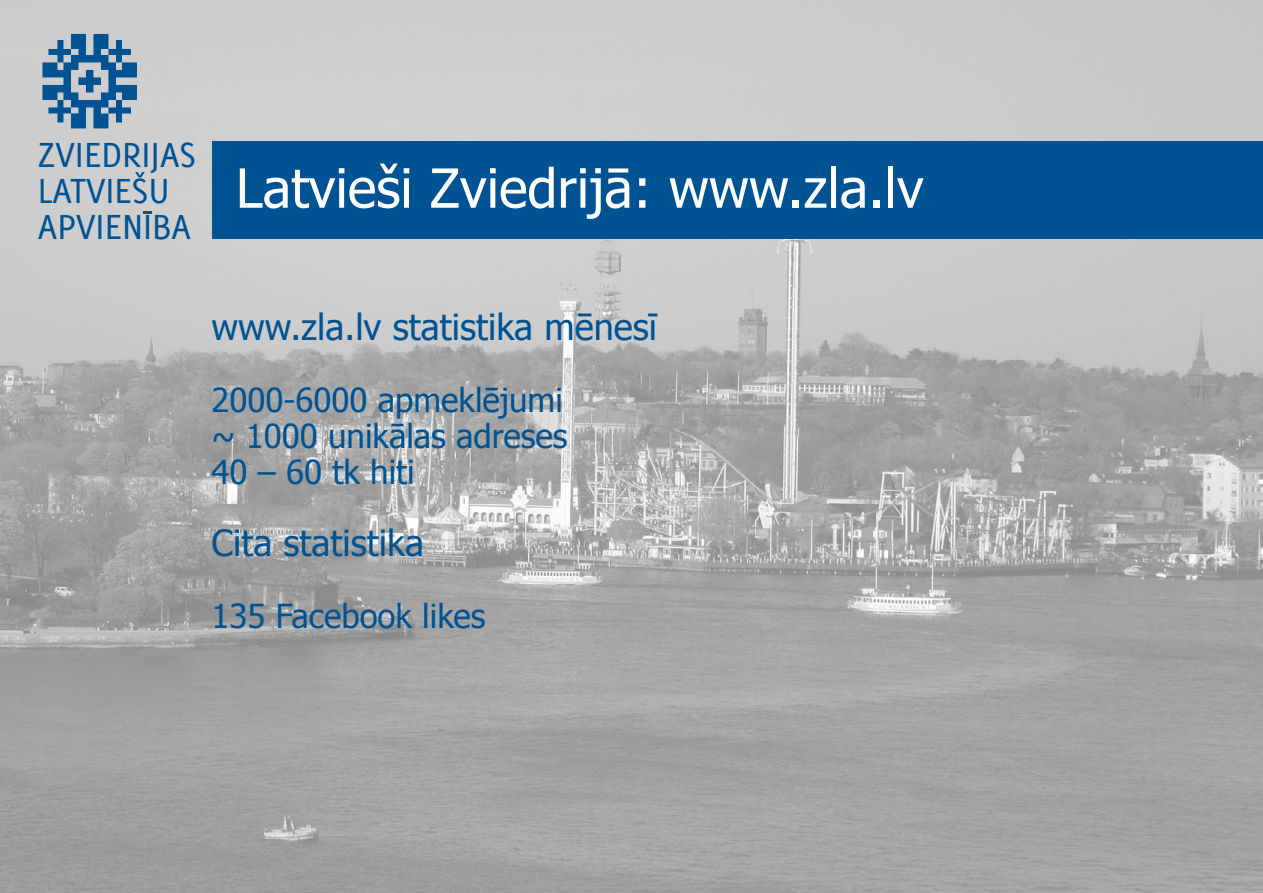
<style>
.page{position:relative;width:1263px;height:893px;background:#fff}
.page>*{position:absolute;margin:0;border:0;box-sizing:border-box;transform-origin:0 0}
.t1{font:54px "Tahoma";color:#fff}
.t2{font:38.25px/36px "Delicious Small Caps";color:#005393}
.t3{font:36px "Tahoma";color:#005393}
.t4{font:33px/36px "Tahoma";color:#005393}
</style>
<div class="page">
<img style="left:0;top:0;width:1263px;height:893px">
<svg style="left:135px;top:172px;width:10px;height:6px"></svg>
<svg style="left:143px;top:211px;width:9px;height:2px"></svg>
<svg style="left:42px;top:34px;width:95px;height:94px;background:#608cae"></svg>
<div style="left:212px;top:141px;width:1051px;height:98px;background:#005393"></div>
<p class="t2" style="left:38px;top:136px;width:160px">ZVIEDRIJAS<br>LATVIESU<br>APVIENIBA</p>
<h1 class="t1" style="left:236px;top:152px;width:689px">Latvieši Zviedrijā: www.zla.lv</h1>
<p class="t3" style="left:211px;top:303px;width:447px">www.zla.lv statistika mēnesī</p>
<p class="t4" style="left:211px;top:381px;width:358px">2000-6000 apmeklējumi ~ 1000 unikālas adreses<br>40 – 60 tk hiti</p>
<p class="t3" style="left:211px;top:519px;width:214px">Cita statistika</p>
<p class="t4" style="left:211px;top:597px;width:276px">135 Facebook likes</p>
</div>
